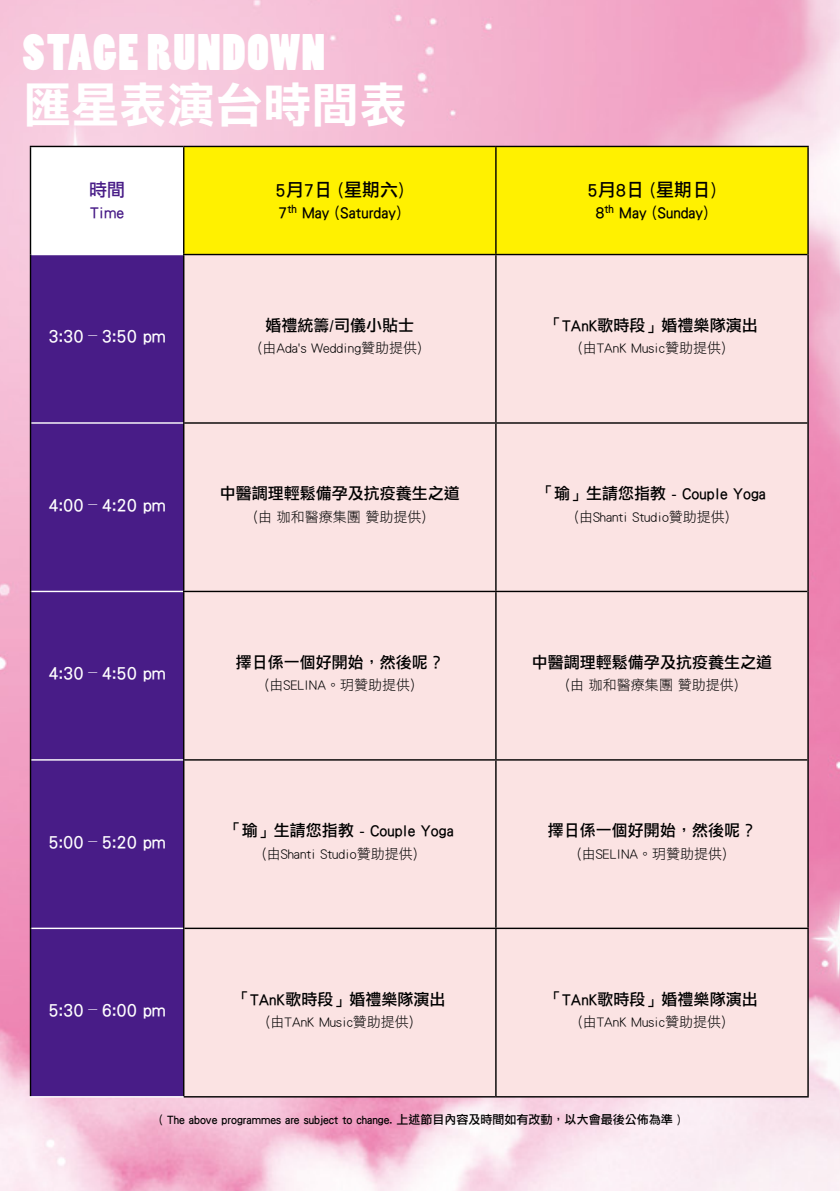
<style>
.page{position:relative;width:840px;height:1191px;background:#fff}
.page>*{position:absolute;margin:0;border:0;box-sizing:border-box;transform-origin:0 0}
.t1{font:48px "Poplar Std";letter-spacing:.04em;color:#fff}
.t2{font:48px "DF Li Hei W7 WINP BF";color:#fff}
.t3{font:18px "DF Li Hei Md HK BF";color:#fff}
.t4{font:18px "DF Li Hei Md HK BF";color:#000}
.t5{font:18px "DF Li Hei Md HK BF";color:#481c87}
.t6{font:16px "DF Li Hei Md HK BF";color:#000}
.t7{font:16px "DF Li Hei Md HK BF";color:#481c87}
.t8{font:14px "DF Li Hei W3 WINP BF";color:#000}
.t9{font:12px "DF Li Hei Md HK BF";color:#000}
</style>
<div class="page">
<img style="left:0;top:0;width:839px;height:1191px">
<div style="left:30px;top:146px;width:154px;height:108px;background:#fff"></div>
<div style="left:184px;top:147px;width:622px;height:107px;background:#fff100"></div>
<div style="left:31px;top:255px;width:152px;height:841px;background:#481c87"></div>
<div style="left:184px;top:255px;width:622px;height:841px;background:#fbe3e3"></div>
<hr style="left:31px;top:254px;width:152px;height:1px;background:#fff">
<hr style="left:31px;top:422px;width:152px;height:2px;background:#fff">
<hr style="left:31px;top:591px;width:152px;height:1px;background:#fff">
<hr style="left:31px;top:759px;width:152px;height:1px;background:#fff">
<hr style="left:31px;top:927px;width:152px;height:2px;background:#fff">
<hr style="left:30px;top:1096px;width:154px;height:1px;background:#fff">
<hr style="left:183px;top:147px;width:1px;height:107px;background:#000">
<hr style="left:495px;top:147px;width:1px;height:107px;background:#000">
<hr style="left:183px;top:254px;width:312px;height:1px;background:#000">
<hr style="left:495px;top:254px;width:311px;height:1px;background:#000">
<hr style="left:495px;top:255px;width:1px;height:167px;background:#000">
<hr style="left:495px;top:424px;width:1px;height:167px;background:#000">
<hr style="left:495px;top:592px;width:1px;height:167px;background:#000">
<hr style="left:495px;top:760px;width:1px;height:167px;background:#000">
<hr style="left:495px;top:929px;width:1px;height:167px;background:#000">
<hr style="left:183px;top:422px;width:312px;height:2px;background:#000">
<hr style="left:495px;top:422px;width:311px;height:2px;background:#000">
<hr style="left:183px;top:591px;width:312px;height:1px;background:#000">
<hr style="left:495px;top:591px;width:311px;height:1px;background:#000">
<hr style="left:183px;top:759px;width:312px;height:1px;background:#000">
<hr style="left:495px;top:759px;width:311px;height:1px;background:#000">
<hr style="left:184px;top:927px;width:311px;height:2px;background:#000">
<hr style="left:495px;top:927px;width:313px;height:2px;background:#000">
<hr style="left:184px;top:1096px;width:311px;height:1px;background:#000">
<hr style="left:495px;top:1096px;width:313px;height:1px;background:#000">
<hr style="left:183px;top:255px;width:1px;height:167px;background:#000">
<hr style="left:183px;top:424px;width:1px;height:167px;background:#000">
<hr style="left:183px;top:592px;width:1px;height:167px;background:#000">
<hr style="left:183px;top:760px;width:1px;height:168px;background:#000">
<hr style="left:183px;top:928px;width:1px;height:168px;background:#000">
<hr style="left:495px;top:146px;width:313px;height:1px;background:#000">
<hr style="left:806px;top:254px;width:2px;height:169px;background:#000">
<hr style="left:806px;top:423px;width:2px;height:168px;background:#000">
<hr style="left:806px;top:591px;width:2px;height:169px;background:#000">
<hr style="left:806px;top:760px;width:2px;height:167px;background:#000">
<hr style="left:806px;top:929px;width:2px;height:167px;background:#000">
<hr style="left:806px;top:147px;width:2px;height:107px;background:#000">
<hr style="left:30px;top:254px;width:1px;height:169px;background:#000">
<hr style="left:30px;top:423px;width:1px;height:168px;background:#000">
<hr style="left:30px;top:591px;width:1px;height:169px;background:#000">
<hr style="left:30px;top:760px;width:1px;height:168px;background:#000">
<hr style="left:30px;top:928px;width:1px;height:168px;background:#000">
<hr style="left:30px;top:146px;width:154px;height:1px;background:#000">
<hr style="left:30px;top:147px;width:1px;height:107px;background:#000">
<hr style="left:184px;top:146px;width:311px;height:1px;background:#000">
<h1 class="t1" style="left:23px;top:26px;width:304px">STAGE RUNDOWN</h1>
<h1 class="t2" style="left:23px;top:80px;width:385px">匯星表演台時間表</h1>
<p class="t5" style="left:89px;top:180px;width:37px">時間</p>
<p class="t7" style="left:90px;top:204px;width:35px">Time</p>
<p class="t3" style="left:48px;top:327px;width:119px">3:30–3:50 pm</p>
<p class="t3" style="left:48px;top:495px;width:119px">4:00–4:20 pm</p>
<p class="t3" style="left:48px;top:664px;width:119px">4:30–4:50 pm</p>
<p class="t3" style="left:48px;top:832px;width:119px">5:00–5:20 pm</p>
<p class="t3" style="left:48px;top:1000px;width:119px">5:30–6:00 pm</p>
<p class="t4" style="left:275px;top:180px;width:130px">5月7日 (星期六)</p>
<p class="t6" style="left:278px;top:204px;width:125px">7<sup>th</sup> May (Saturday)</p>
<p class="t6" style="left:265px;top:317px;width:150px">婚禮統籌/司儀小貼士</p>
<p class="t8" style="left:258px;top:341px;width:165px">(由Ada's Wedding贊助提供)</p>
<p class="t6" style="left:219px;top:485px;width:241px">中醫調理輕鬆備孕及抗疫養生之道</p>
<p class="t8" style="left:253px;top:509px;width:174px">(由 珈和醫療集團 贊助提供)</p>
<p class="t6" style="left:235px;top:654px;width:209px">擇日係一個好開始，然後呢？</p>
<p class="t8" style="left:265px;top:678px;width:151px">(由SELINA。玥贊助提供)</p>
<p class="t6" style="left:226px;top:822px;width:229px">「瑜」生請您指教 - Couple Yoga</p>
<p class="t8" style="left:262px;top:846px;width:157px">(由Shanti Studio贊助提供)</p>
<p class="t6" style="left:234px;top:990px;width:213px">「TAnK歌時段」婚禮樂隊演出</p>
<p class="t8" style="left:266px;top:1014px;width:149px">(由TAnK Music贊助提供)</p>
<p class="t4" style="left:587px;top:180px;width:130px">5月8日 (星期日)</p>
<p class="t6" style="left:595px;top:204px;width:115px">8<sup>th</sup> May (Sunday)</p>
<p class="t6" style="left:546px;top:317px;width:213px">「TAnK歌時段」婚禮樂隊演出</p>
<p class="t8" style="left:577px;top:341px;width:149px">(由TAnK Music贊助提供)</p>
<p class="t6" style="left:537px;top:485px;width:229px">「瑜」生請您指教 - Couple Yoga</p>
<p class="t8" style="left:574px;top:509px;width:157px">(由Shanti Studio贊助提供)</p>
<p class="t6" style="left:531px;top:654px;width:241px">中醫調理輕鬆備孕及抗疫養生之道</p>
<p class="t8" style="left:565px;top:678px;width:174px">(由 珈和醫療集團 贊助提供)</p>
<p class="t6" style="left:547px;top:822px;width:209px">擇日係一個好開始，然後呢？</p>
<p class="t8" style="left:576px;top:846px;width:151px">(由SELINA。玥贊助提供)</p>
<p class="t6" style="left:546px;top:990px;width:213px">「TAnK歌時段」婚禮樂隊演出</p>
<p class="t8" style="left:577px;top:1014px;width:149px">(由TAnK Music贊助提供)</p>
<p class="t9" style="left:159px;top:1113px;width:522px">( The above programmes are subject to change. 上述節目內容及時間如有改動，以大會最後公佈為準 )</p>
</div>
